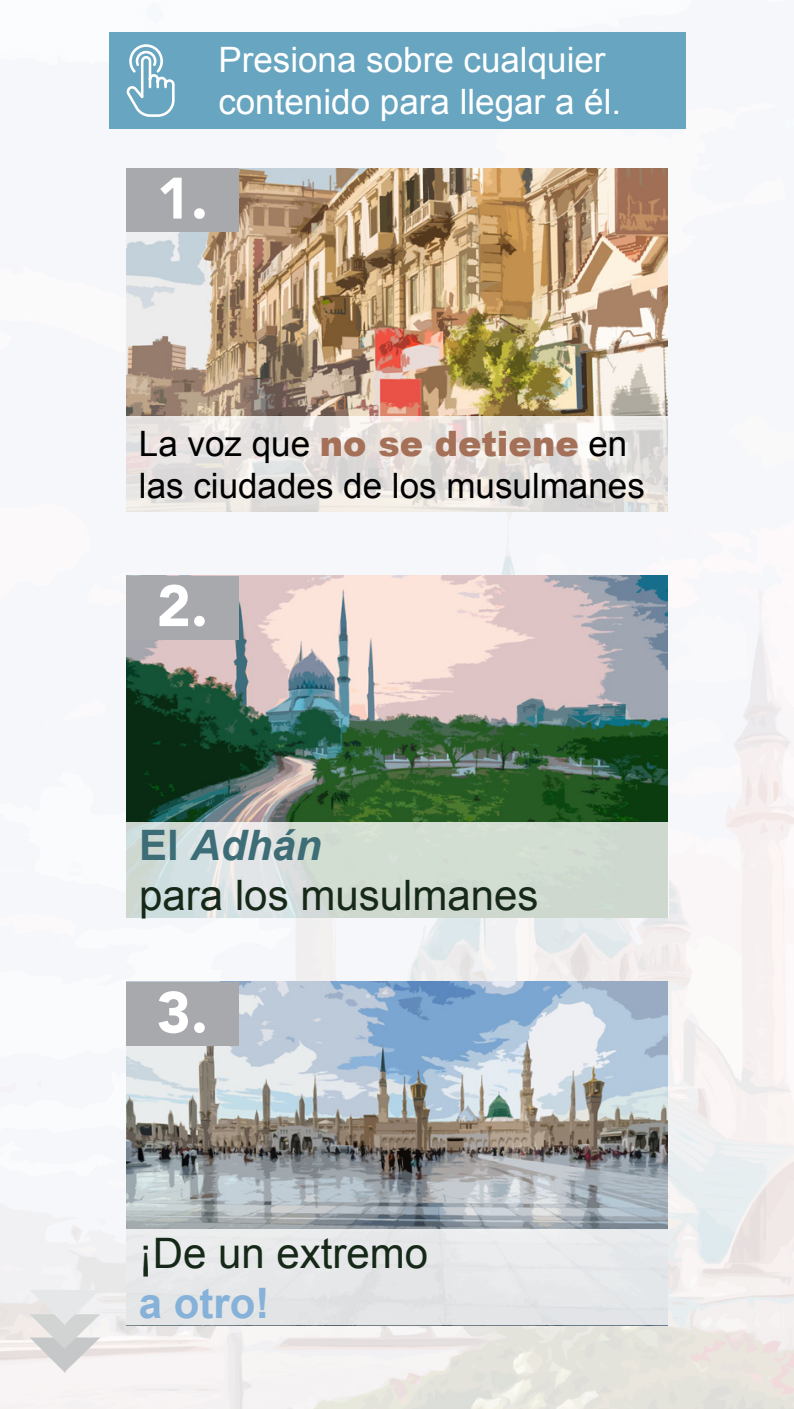
<style>
.page{position:relative;width:794px;height:1409px;background:#fff}
.page>*{position:absolute;margin:0;border:0;box-sizing:border-box;transform-origin:0 0}
.t1{font:900 57.75px "Avenir";color:#fff}
.t2{font:42px/50.4px "Arial";color:#162817}
.t3{font:700 42px "Arial";color:#86b1d8}
.t4{font:35px/42px "Arial";color:#000}
.t5{font:35px/42px "Arial";color:#fff}
.s1{font-weight:900;color:#a47058}
.s2{font-weight:700;color:#3d6d76}
.s3{font-weight:700;font-style:italic;color:#3d6d76}
</style>
<div class="page">
<img style="left:0;top:32px;width:793px;height:1377px">
<img style="left:126px;top:982px;width:541px;height:248px">
<img style="left:126px;top:576px;width:542px;height:246px">
<div style="left:109px;top:32px;width:576px;height:97px;background:#67a5c0"></div>
<svg style="left:127px;top:44px;width:48px;height:73px"></svg>
<div style="left:126px;top:576px;width:113px;height:64px;background:#a7a9ac"></div>
<div style="left:126px;top:982px;width:113px;height:64px;background:#a7a9ac"></div>
<img style="left:126px;top:168px;width:542px;height:248px">
<div style="left:126px;top:168px;width:113px;height:64px;background:#a7a9ac"></div>
<svg style="left:126px;top:416px;width:542px;height:95px;background:#e6e2df"></svg>
<svg style="left:126px;top:822px;width:542px;height:95px;background:#d3ddd6"></svg>
<div style="left:126px;top:1230px;width:541px;height:95px;background:#e5e7e8"></div>
<svg style="left:30px;top:1290px;width:70px;height:83px"></svg>
<p class="t5" style="left:218px;top:39px;width:404px">Presiona sobre cualquier contenido para llegar a él.</p>
<h1 class="t1" style="left:157px;top:149px;width:53px">1.</h1>
<p class="t4" style="left:139px;top:423px;width:507px">La voz que <span class="s1">no se detiene</span> en las ciudades de los musulmanes</p>
<h1 class="t1" style="left:157px;top:556px;width:53px">2.</h1>
<p class="t2" style="left:139px;top:820px;width:401px"><span class="s2">El</span> <span class="s3">Adhán<br></span>para los musulmanes</p>
<h1 class="t1" style="left:157px;top:963px;width:53px">3.</h1>
<p class="t2" style="left:139px;top:1228px;width:291px">¡De un extremo</p>
<p class="t3" style="left:139px;top:1275px;width:132px">a otro!</p>
</div>
